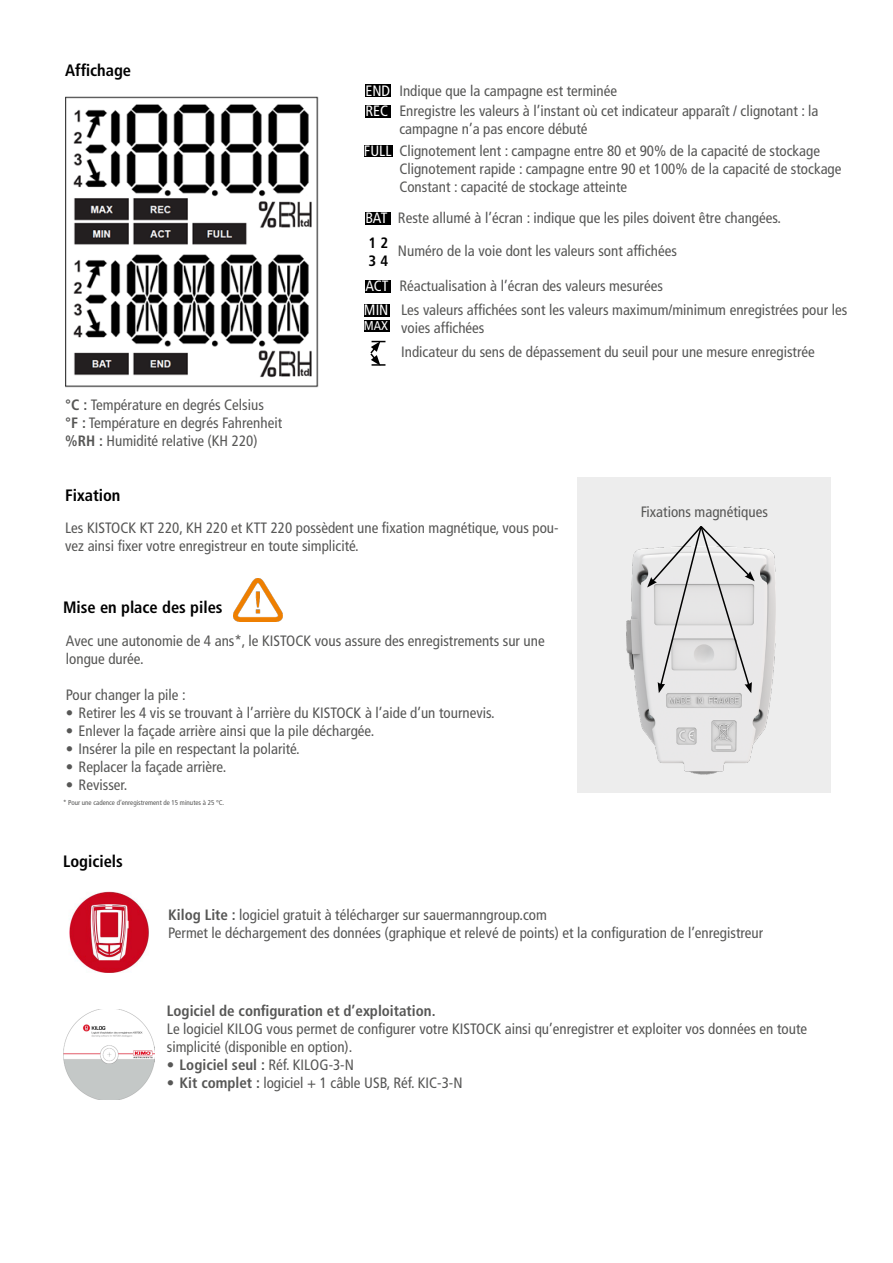
<style>
.page{position:relative;width:893px;height:1263px;background:#fff}
.page>*{position:absolute;margin:0;border:0;box-sizing:border-box;transform-origin:0 0}
.t1{font:700 condensed 16.5px "Frutiger LT Std";color:#000}
.t2{font:condensed 15px/18px "Frutiger LT Std";color:#575756}
.t3{font:700 condensed 15px "Frutiger LT Std";color:#575756}
.t4{font:condensed 15px/23.7px "Frutiger LT Std";color:#fff}
.t5{font:700 condensed 15px/18px "Frutiger LT Std";color:#000}
.t6{font:condensed 12.75px "Frutiger LT Std";color:#fff}
.t7{font:condensed 7.05px "Frutiger LT Std";color:#575756}
.s1{font-weight:700}
.s2{font-weight:400}
</style>
<div class="page">
<div style="left:578px;top:478px;width:253px;height:315px;background:#ededed"></div>
<img style="left:65px;top:96px;width:254px;height:292px">
<div style="left:365px;top:105px;width:25px;height:13px;background:#000"></div>
<div style="left:365px;top:84px;width:25px;height:13px;background:#000"></div>
<div style="left:365px;top:212px;width:25px;height:13px;background:#000"></div>
<div style="left:365px;top:280px;width:25px;height:13px;background:#000"></div>
<div style="left:364px;top:304px;width:25px;height:12px;background:#000"></div>
<div style="left:364px;top:321px;width:25px;height:11px;background:#000"></div>
<svg style="left:370px;top:341px;width:15px;height:25px"></svg>
<div style="left:364px;top:145px;width:28px;height:11px;background:#000"></div>
<img style="left:627px;top:548px;width:148px;height:227px">
<svg style="left:647px;top:526px;width:108px;height:167px"></svg>
<img style="left:234px;top:578px;width:49px;height:44px">
<img style="left:69px;top:892px;width:80px;height:81px">
<img style="left:63px;top:1010px;width:92px;height:89px">
<p class="t1" style="left:65px;top:61px;width:67px">Affichage</p>
<p class="t2" style="left:65px;top:396px;width:218px"><span class="s1">°C :</span> Température en degrés Celsius<br><span class="s1">°F :</span> Température en degrés Fahrenheit <span class="s1">%RH :</span> Humidité relative (KH 220)</p>
<p class="t2" style="left:399px;top:80px;width:420px;line-height:20.4px">Indique que la campagne est terminée<br>Enregistre les valeurs à l’instant où cet indicateur apparaît / clignotant : la</p>
<p class="t2" style="left:399px;top:118px;width:422px;line-height:22.2px">campagne n’a pas encore débuté<br>Clignotement lent : campagne entre 80 et 90% de la capacité de stockage</p>
<p class="t2" style="left:399px;top:160px;width:444px">Clignotement rapide : campagne entre 90 et 100% de la capacité de stockage<br>Constant : capacité de stockage atteinte</p>
<p class="t2" style="left:398px;top:209px;width:385px">Reste allumé à l’écran : indique que les piles doivent être changées.</p>
<p class="t2" style="left:398px;top:242px;width:281px">Numéro de la voie dont les valeurs sont affichées</p>
<p class="t2" style="left:399px;top:274px;width:449px;line-height:23.7px">Réactualisation à l’écran des valeurs mesurées<br>Les valeurs affichées sont les valeurs maximum/minimum enregistrées pour les</p>
<p class="t2" style="left:401px;top:316px;width:415px;line-height:23.9px">voies affichées<br>Indicateur du sens de dépassement du seuil pour une mesure enregistrée</p>
<p class="t4" style="left:365px;top:79px;width:26px">END</p>
<p class="t4" style="left:365px;top:99px;width:24px">REC</p>
<p class="t4" style="left:364px;top:139px;width:29px">FULL</p>
<p class="t4" style="left:365px;top:206px;width:24px">BAT</p>
<p class="t5" style="left:369px;top:234px;width:21px">1 2<br>3 4</p>
<p class="t4" style="left:364px;top:274px;width:26px">ACT<br>MIN</p>
<p class="t6" style="left:364px;top:318px;width:26px">MAX</p>
<p class="t1" style="left:65px;top:486px;width:57px">Fixation</p>
<p class="t2" style="left:65px;top:519px;width:495px">Les KISTOCK KT 220, KH 220 et KTT 220 possèdent une fixation magnétique, vous pou&shy;vez ainsi fixer votre enregistreur en toute simplicité.</p>
<p class="t1" style="left:63px;top:597px;width:161px">Mise en place des piles</p>
<p class="t2" style="left:66px;top:632px;width:480px">Avec une autonomie de 4 ans*, le KISTOCK vous assure des enregistrements sur une longue durée.</p>
<p class="t2" style="left:66px;top:686px;width:121px">Pour changer la pile :</p>
<p class="t2" style="left:66px;top:704px;width:430px">• Retirer les 4 vis se trouvant à l’arrière du KISTOCK à l’aide d’un tournevis.</p>
<p class="t2" style="left:66px;top:722px;width:310px">• Enlever la façade arrière ainsi que la pile déchargée.</p>
<p class="t2" style="left:66px;top:740px;width:235px">• Insérer la pile en respectant la polarité.</p>
<p class="t2" style="left:66px;top:758px;width:162px">• Replacer la façade arrière.</p>
<p class="t2" style="left:66px;top:776px;width:63px">• Revisser.</p>
<p class="t7" style="left:63px;top:799px;width:163px">* Pour une cadence d’enregistrement de 15 minutes à 25 °C.</p>
<p class="t1" style="left:63px;top:852px;width:61px">Logiciels</p>
<p class="t2" style="left:641px;top:503px;width:129px">Fixations magnétiques</p>
<p class="t2" style="left:168px;top:906px;width:596px"><span class="s1">Kilog Lite :</span> logiciel gratuit à télécharger sur sauermanngroup.com<br>Permet le déchargement des données (graphique et relevé de points) et la configuration de l’enregistreur</p>
<p class="t3" style="left:167px;top:1001px;width:270px">Logiciel de configuration et d’exploitation.</p>
<p class="t2" style="left:167px;top:1019px;width:642px">Le logiciel KILOG vous permet de configurer votre KISTOCK ainsi qu’enregistrer et exploiter vos données en toute simplicité (disponible en option).</p>
<p class="t3" style="left:167px;top:1055px;width:189px">• Logiciel seul : <span class="s2">Réf. KILOG-3-N</span></p>
<p class="t2" style="left:167px;top:1073px;width:297px"><span class="s1">• Kit complet :</span> logiciel + 1 câble USB, Réf. KIC-3-N</p>
</div>
